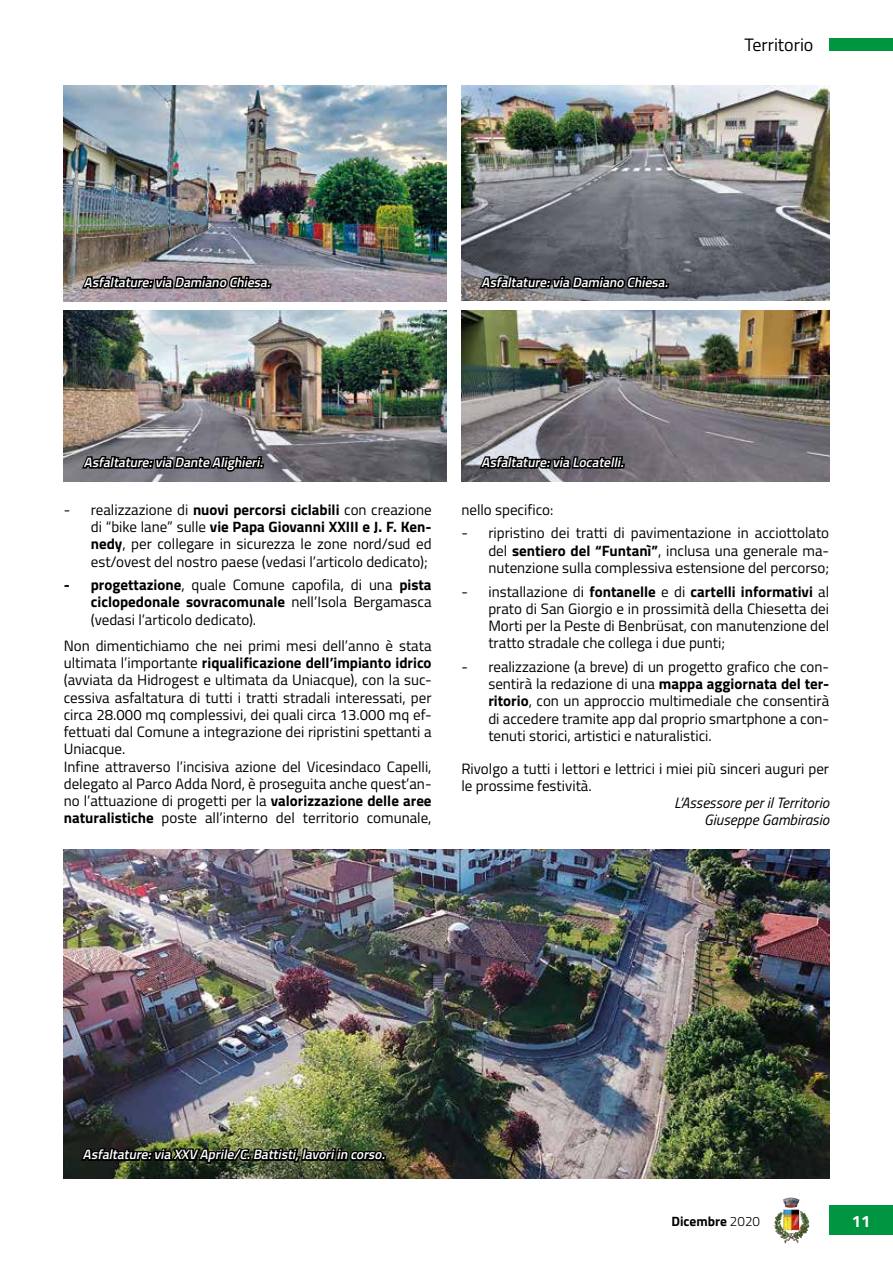
<style>
.page{position:relative;width:893px;height:1263px;background:#fff}
.page>*{position:absolute;margin:0;border:0;box-sizing:border-box;transform-origin:0 0}
.t1{font:18px "Titillium";color:#000}
.t2{font:700 16.5px "Titillium";color:#fff}
.t3{font:15px/17.2px "Titillium";color:#000;text-align:justify}
.t4{font:italic 15px/17.2px "Titillium";color:#000;text-align:right}
.t5{font:italic 600 13.5px "Titillium";color:#fff}
.t6{font:700 13.5px "Titillium";color:#000}
.s1{font-weight:700}
.s2{font-weight:300}
</style>
<div class="page">
<img style="left:783px;top:1197px;width:13px;height:11px">
<div style="left:829px;top:1205px;width:64px;height:30px;background:#009641"></div>
<div style="left:829px;top:38px;width:64px;height:13px;background:#009641"></div>
<img style="left:64px;top:850px;width:765px;height:328px">
<img style="left:64px;top:85px;width:382px;height:216px">
<img style="left:461px;top:85px;width:368px;height:216px">
<img style="left:64px;top:311px;width:382px;height:170px">
<img style="left:461px;top:311px;width:368px;height:170px">
<img style="left:79px;top:1118px;width:307px;height:61px">
<img style="left:80px;top:246px;width:191px;height:92px">
<svg style="left:478px;top:246px;width:191px;height:92px;background:#808486"></svg>
<svg style="left:80px;top:426px;width:184px;height:56px;background:#6c6a6f"></svg>
<svg style="left:478px;top:426px;width:147px;height:56px;background:#6a676d"></svg>
<p class="t1" style="left:745px;top:31px;width:70px">Territorio</p>
<p class="t5" style="left:84px;top:272px;width:191px">Asfaltature:via Damiano Chiesa.</p>
<p class="t5" style="left:482px;top:272px;width:191px">Asfaltature:via Damiano Chiesa.</p>
<p class="t5" style="left:84px;top:452px;width:184px">Asfaltature:via Dante Alighieri.</p>
<p class="t5" style="left:482px;top:452px;width:147px">Asfaltature:via Locatelli.</p>
<p class="t3" style="left:91px;top:500px;width:342px;text-indent:-27px">- realizzazione di <span class="s1">nuovi percorsi ciclabili</span> con creazione di “bike lane” sulle <span class="s1">vie Papa Giovanni XXIII e J. F. Ken&shy;nedy</span>, per collegare in sicurezza le zone nord/sud ed est/ovest del nostro paese (vedasi l’articolo dedicato);</p>
<p class="t3" style="left:91px;top:575px;width:342px;text-indent:-27px"><span class="s1">- progettazione</span>, quale Comune capofila, di una <span class="s1">pista ciclopedonale sovracomunale</span> nell’Isola Bergamasca (vedasi l’articolo dedicato).</p>
<p class="t3" style="left:64px;top:636px;width:369px;text-align:left">Non dimentichiamo che nei primi mesi dell’anno è stata ultimata l’importante <span class="s1">riqualificazione dell’impianto idrico </span>(avviata da Hidrogest e ultimata da Uniacque), con la suc&shy;cessiva asfaltatura di tutti i tratti stradali interessati, per circa 28.000 mq complessivi, dei quali circa 13.000 mq ef&shy;fettuati dal Comune a integrazione dei ripristini spettanti a Uniacque.<br>Infine attraverso l’incisiva azione del Vicesindaco Capelli, delegato al Parco Adda Nord, è proseguita anche quest’an&shy;no l’attuazione di progetti per la <span class="s1">valorizzazione delle aree naturalistiche</span> poste all’interno del territorio comunale,</p>
<p class="t3" style="left:461px;top:500px;width:93px">nello specifico:</p>
<p class="t3" style="left:488px;top:524px;width:342px;text-indent:-27px">- ripristino dei tratti di pavimentazione in acciottolato del <span class="s1">sentiero del “Funtanì”</span>, inclusa una generale ma&shy;nutenzione sulla complessiva estensione del percorso;</p>
<p class="t3" style="left:488px;top:582px;width:342px;text-indent:-27px">- installazione di <span class="s1">fontanelle</span> e di <span class="s1">cartelli informativi</span> al prato di San Giorgio e in prossimità della Chiesetta dei Morti per la Peste di Benbrüsat, con manutenzione del tratto stradale che collega i due punti;</p>
<p class="t3" style="left:488px;top:657px;width:342px;text-indent:-27px">- realizzazione (a breve) di un progetto grafico che con&shy;sentirà la redazione di una <span class="s1">mappa aggiornata del ter&shy;ritorio</span>, con un approccio multimediale che consentirà di accedere tramite app dal proprio smartphone a con&shy;tenuti storici, artistici e naturalistici.</p>
<p class="t3" style="left:461px;top:759px;width:369px">Rivolgo a tutti i lettori e lettrici i miei più sinceri auguri per le prossime festività.</p>
<p class="t4" style="left:674px;top:793px;width:157px">L’Assessore per il Territorio<br>Giuseppe Gambirasio</p>
<p class="t5" style="left:83px;top:1144px;width:307px">Asfaltature:via XXV Aprile/C.Battisti,lavoriin corso.</p>
<p class="t6" style="left:671px;top:1210px;width:90px">Dicembre <span class="s2">2020</span></p>
<p class="t2" style="left:852px;top:1208px;width:20px">11</p>
</div>
